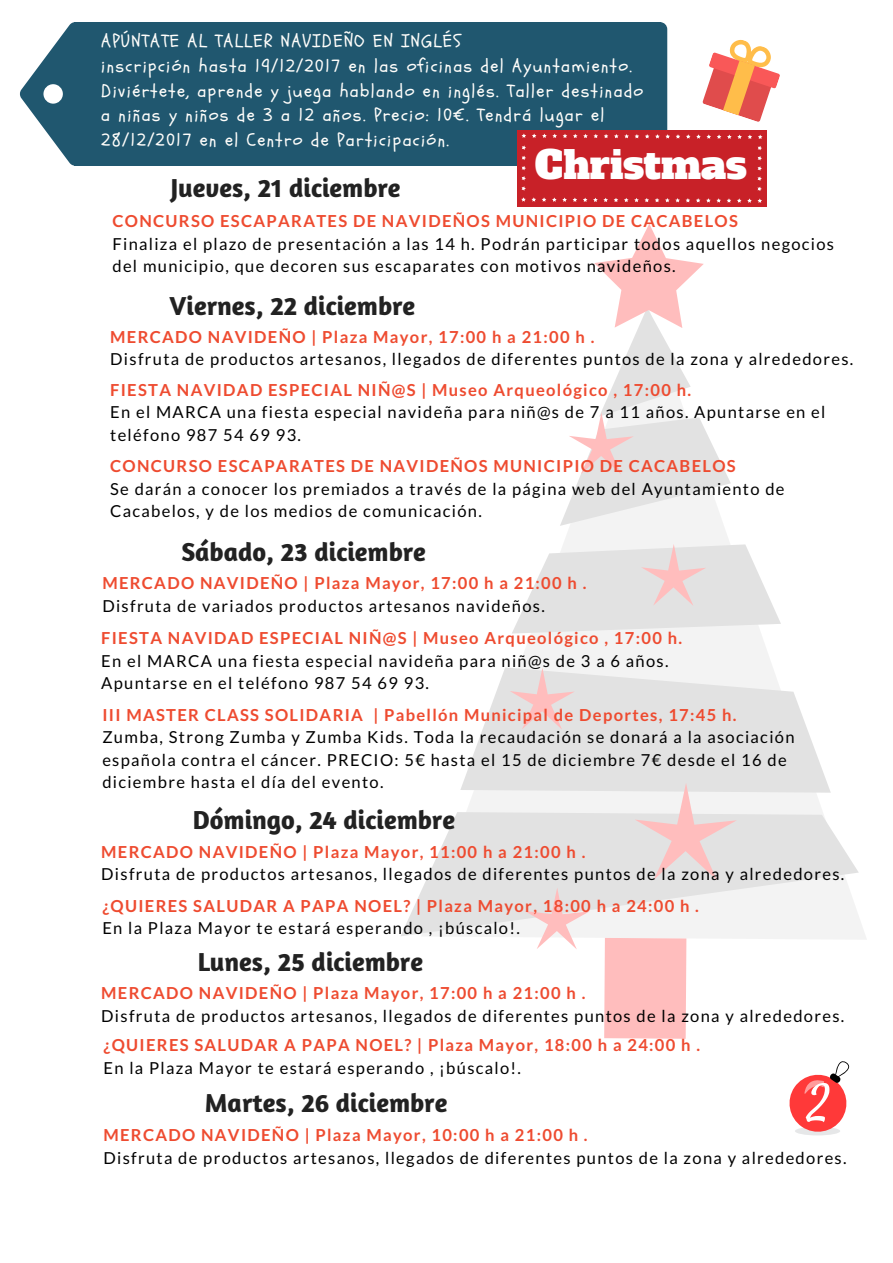
<style>
.page{position:relative;width:893px;height:1263px;background:#fff}
.page>*{position:absolute;margin:0;border:0;box-sizing:border-box;transform-origin:0 0}
.t1{font:51.45px "Satisfy";color:#fff}
.t2{font:38.55px "Alfa Slab One";color:#fff}
.t3{font:700 26.4px "Amaranth";color:#222}
.t4{font:18.15px/24.8px "Schoolbell";letter-spacing:.08em;color:#fffefb}
.t5{font:16.5px/22.5px "Lato";letter-spacing:.08em;color:#000}
.t6{font:700 16.5px "Lato";letter-spacing:.08em;color:#ee4b30}
</style>
<div class="page">
<svg style="left:789px;top:1061px;width:60px;height:74px"></svg>
<svg style="left:467px;top:526px;width:399px;height:414px"></svg>
<svg style="left:460px;top:667px;width:370px;height:126px;fill:#e2e2e2"></svg>
<svg style="left:401px;top:812px;width:457px;height:124px;fill:#e2e2e2"></svg>
<div style="left:604px;top:938px;width:82px;height:101px;background:#ffbdbd"></div>
<svg style="left:560px;top:224px;width:171px;height:302px"></svg>
<svg style="left:634px;top:783px;width:102px;height:97px"></svg>
<svg style="left:509px;top:668px;width:66px;height:62px;background:#e9dada"></svg>
<svg style="left:511px;top:544px;width:270px;height:90px"></svg>
<svg style="left:524px;top:887px;width:65px;height:62px"></svg>
<svg style="left:702px;top:39px;width:78px;height:83px"></svg>
<div style="left:74px;top:22px;width:587px;height:143px;background:#20576f"></div>
<svg style="left:20px;top:22px;width:54px;height:143px"></svg>
<div style="left:517px;top:130px;width:250px;height:77px;background:#c82128"></div>
<svg style="left:522px;top:145px;width:4px;height:5px"></svg>
<svg style="left:521px;top:156px;width:5px;height:4px"></svg>
<svg style="left:521px;top:166px;width:5px;height:4px"></svg>
<svg style="left:521px;top:176px;width:5px;height:15px"></svg>
<svg style="left:521px;top:133px;width:5px;height:5px"></svg>
<svg style="left:532px;top:134px;width:4px;height:4px"></svg>
<svg style="left:542px;top:134px;width:4px;height:4px"></svg>
<svg style="left:552px;top:134px;width:15px;height:4px"></svg>
<svg style="left:573px;top:134px;width:4px;height:4px"></svg>
<svg style="left:593px;top:134px;width:15px;height:4px"></svg>
<svg style="left:614px;top:134px;width:4px;height:4px"></svg>
<svg style="left:624px;top:134px;width:15px;height:4px"></svg>
<svg style="left:645px;top:134px;width:4px;height:4px"></svg>
<svg style="left:655px;top:22px;width:25px;height:117px"></svg>
<svg style="left:686px;top:134px;width:4px;height:5px"></svg>
<svg style="left:696px;top:134px;width:4px;height:5px"></svg>
<svg style="left:706px;top:134px;width:15px;height:5px"></svg>
<svg style="left:727px;top:135px;width:4px;height:4px"></svg>
<svg style="left:737px;top:135px;width:4px;height:4px"></svg>
<svg style="left:747px;top:135px;width:15px;height:4px"></svg>
<svg style="left:521px;top:197px;width:15px;height:5px"></svg>
<svg style="left:542px;top:197px;width:4px;height:5px"></svg>
<svg style="left:552px;top:197px;width:4px;height:5px"></svg>
<svg style="left:562px;top:197px;width:15px;height:5px"></svg>
<svg style="left:583px;top:198px;width:4px;height:4px"></svg>
<svg style="left:593px;top:198px;width:4px;height:4px"></svg>
<svg style="left:603px;top:198px;width:15px;height:4px"></svg>
<svg style="left:624px;top:198px;width:4px;height:4px"></svg>
<svg style="left:644px;top:198px;width:15px;height:4px"></svg>
<svg style="left:665px;top:198px;width:4px;height:4px"></svg>
<svg style="left:675px;top:198px;width:15px;height:4px"></svg>
<svg style="left:696px;top:198px;width:4px;height:4px"></svg>
<svg style="left:706px;top:198px;width:4px;height:4px"></svg>
<svg style="left:716px;top:198px;width:15px;height:5px"></svg>
<svg style="left:737px;top:198px;width:4px;height:5px"></svg>
<svg style="left:747px;top:198px;width:4px;height:5px"></svg>
<svg style="left:757px;top:198px;width:5px;height:5px"></svg>
<svg style="left:757px;top:146px;width:5px;height:4px"></svg>
<svg style="left:757px;top:156px;width:5px;height:25px"></svg>
<svg style="left:757px;top:187px;width:4px;height:4px"></svg>
<p class="t4" style="left:101px;top:29px;width:543px">APÚNTATE AL TALLER NAVIDEÑO EN INGLÉS<br>inscripción hasta 19/12/2017 en las oficinas del Ayuntamiento.<br>Diviértete, aprende y juega hablando en inglés. Taller destinado a niñas y niños de 3 a 12 años. Precio: 10€. Tendrá lugar el 28/12/2017 en el Centro de Participación.</p>
<h2 class="t2" style="left:535px;top:139px;width:213px">Christmas</h2>
<h3 class="t3" style="left:171px;top:171px;width:231px">Jueves, 21 diciembre</h3>
<p class="t6" style="left:112px;top:211px;width:627px">CONCURSO ESCAPARATES DE NAVIDEÑOS MUNICIPIO DE CACABELOS</p>
<p class="t5" style="left:112px;top:232px;width:723px">Finaliza el plazo de presentación a las 14 h. Podrán participar todos aquellos negocios del municipio, que decoren sus escaparates con motivos navideños.</p>
<h3 class="t3" style="left:169px;top:289px;width:247px">Viernes, 22 diciembre</h3>
<p class="t6" style="left:110px;top:327px;width:485px">MERCADO NAVIDEÑO | Plaza Mayor, 17:00 h a 21:00 h .</p>
<p class="t5" style="left:110px;top:348px;width:744px">Disfruta de productos artesanos, llegados de diferentes puntos de la zona y alrededores.</p>
<p class="t6" style="left:110px;top:379px;width:582px">FIESTA NAVIDAD ESPECIAL NIÑ@S | Museo Arqueológico , 17:00 h.</p>
<p class="t5" style="left:110px;top:401px;width:716px">En el MARCA una fiesta especial navideña para niñ@s de 7 a 11 años. Apuntarse en el teléfono 987 54 69 93.</p>
<p class="t6" style="left:110px;top:456px;width:627px">CONCURSO ESCAPARATES DE NAVIDEÑOS MUNICIPIO DE CACABELOS</p>
<p class="t5" style="left:110px;top:477px;width:676px">Se darán a conocer los premiados a través de la página web del Ayuntamiento de<br>Cacabelos, y de los medios de comunicación.</p>
<h3 class="t3" style="left:181px;top:535px;width:246px">Sábado, 23 diciembre</h3>
<p class="t6" style="left:102px;top:573px;width:485px">MERCADO NAVIDEÑO | Plaza Mayor, 17:00 h a 21:00 h .</p>
<p class="t5" style="left:102px;top:594px;width:444px">Disfruta de variados productos artesanos navideños.</p>
<p class="t6" style="left:101px;top:628px;width:582px">FIESTA NAVIDAD ESPECIAL NIÑ@S | Museo Arqueológico , 17:00 h.</p>
<p class="t5" style="left:101px;top:649px;width:569px">En el MARCA una fiesta especial navideña para niñ@s de 3 a 6 años.<br>Apuntarse en el teléfono 987 54 69 93.</p>
<p class="t6" style="left:102px;top:704px;width:635px">III MASTER CLASS SOLIDARIA | Pabellón Municipal de Deportes, 17:45 h.</p>
<p class="t5" style="left:102px;top:725px;width:693px">Zumba, Strong Zumba y Zumba Kids. Toda la recaudación se donará a la asociación española contra el cáncer. PRECIO: 5€ hasta el 15 de diciembre 7€ desde el 16 de diciembre hasta el día del evento.</p>
<h3 class="t3" style="left:193px;top:803px;width:264px">Dómingo, 24 diciembre</h3>
<p class="t6" style="left:101px;top:841px;width:485px">MERCADO NAVIDEÑO | Plaza Mayor, 11:00 h a 21:00 h .</p>
<p class="t5" style="left:101px;top:862px;width:744px">Disfruta de productos artesanos, llegados de diferentes puntos de la zona y alrededores.</p>
<p class="t6" style="left:102px;top:895px;width:598px">¿QUIERES SALUDAR A PAPA NOEL? | Plaza Mayor, 18:00 h a 24:00 h .</p>
<p class="t5" style="left:102px;top:916px;width:419px">En la Plaza Mayor te estará esperando , ¡búscalo!.</p>
<h3 class="t3" style="left:198px;top:945px;width:227px">Lunes, 25 diciembre</h3>
<p class="t6" style="left:101px;top:983px;width:485px">MERCADO NAVIDEÑO | Plaza Mayor, 17:00 h a 21:00 h .</p>
<p class="t5" style="left:101px;top:1004px;width:744px">Disfruta de productos artesanos, llegados de diferentes puntos de la zona y alrededores.</p>
<p class="t6" style="left:103px;top:1035px;width:598px">¿QUIERES SALUDAR A PAPA NOEL? | Plaza Mayor, 18:00 h a 24:00 h .</p>
<p class="t5" style="left:103px;top:1056px;width:419px">En la Plaza Mayor te estará esperando , ¡búscalo!.</p>
<h3 class="t3" style="left:205px;top:1086px;width:244px">Martes, 26 diciembre</h3>
<p class="t6" style="left:103px;top:1125px;width:485px">MERCADO NAVIDEÑO | Plaza Mayor, 10:00 h a 21:00 h .</p>
<p class="t5" style="left:103px;top:1146px;width:744px">Disfruta de productos artesanos, llegados de diferentes puntos de la zona y alrededores.</p>
<h1 class="t1" style="left:807px;top:1073px;width:25px">2</h1>
</div>
